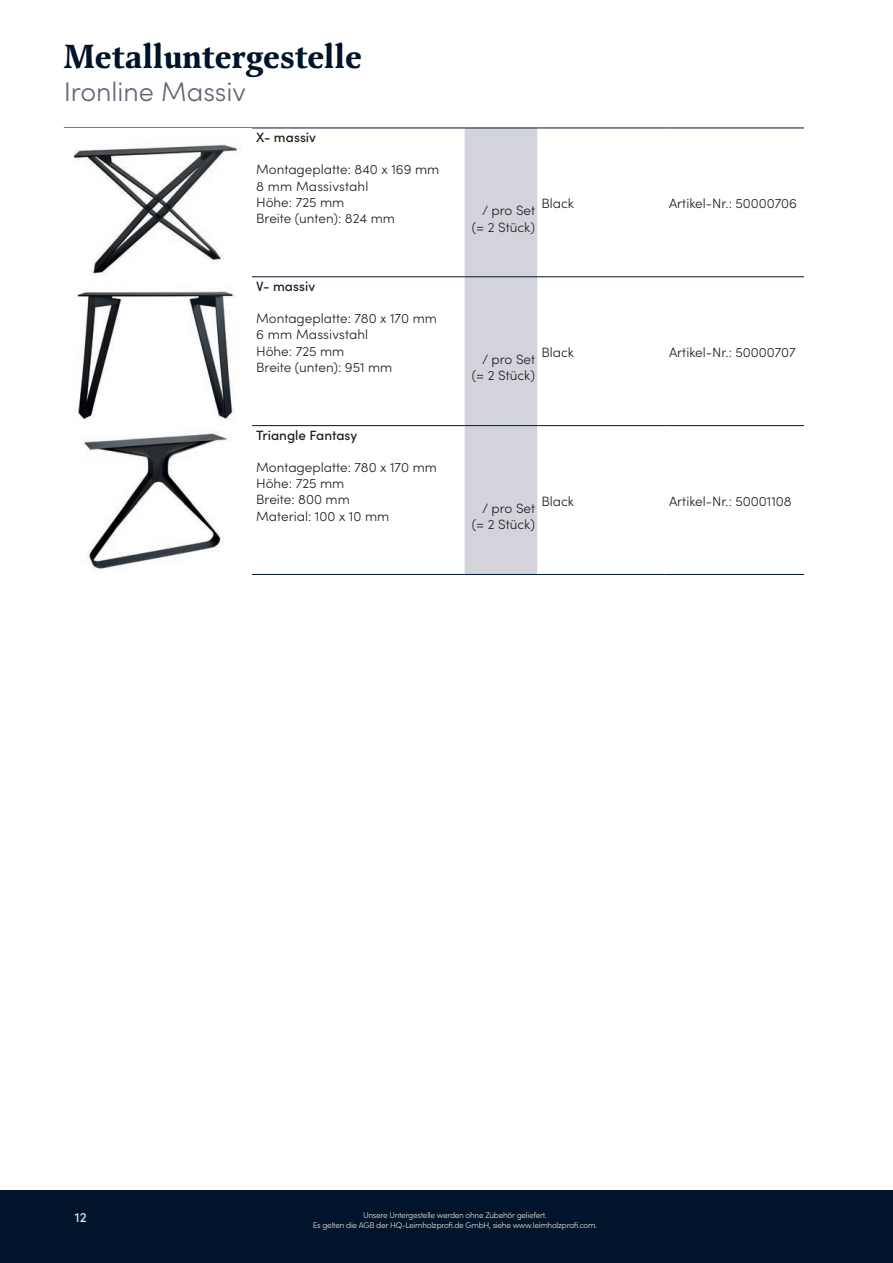
<style>
.page{position:relative;width:893px;height:1263px;background:#fff}
.page>*{position:absolute;margin:0;border:0;box-sizing:border-box;transform-origin:0 0}
.t1{font:700 33px "Classica Pro";letter-spacing:.01em;color:#001329}
.t2{font:300 27px "Sofia Pro";color:#626776}
.t3{font:300 13.5px/16.2px "Sofia Pro";color:#231f20}
.t4{font:500 13.5px "Sofia Pro";color:#231f20}
.t5{font:500 13.5px "Sofia Pro";color:#ebe2d3}
.t6{font:300 8.25px/9.9px "Sofia Pro";letter-spacing:-.03em;color:#ebe2d3;text-align:center}
</style>
<div class="page">
<div style="left:0;top:1191px;width:893px;height:72px;background:#00142b"></div>
<svg style="left:252px;top:129px;width:552px;height:445px"></svg>
<div style="left:465px;top:129px;width:72px;height:445px;background:#d3d4db"></div>
<hr style="left:252px;top:128px;width:213px;height:1px;background:#00142b">
<hr style="left:465px;top:128px;width:72px;height:1px;background:#00142b">
<hr style="left:537px;top:128px;width:128px;height:1px;background:#00142b">
<hr style="left:665px;top:128px;width:139px;height:1px;background:#00142b">
<hr style="left:252px;top:276px;width:213px;height:1px;background:#00142b">
<hr style="left:465px;top:276px;width:72px;height:1px;background:#00142b">
<hr style="left:537px;top:276px;width:128px;height:1px;background:#00142b">
<hr style="left:665px;top:276px;width:139px;height:1px;background:#00142b">
<hr style="left:252px;top:425px;width:213px;height:1px;background:#00142b">
<hr style="left:465px;top:425px;width:72px;height:1px;background:#00142b">
<hr style="left:537px;top:425px;width:128px;height:1px;background:#00142b">
<hr style="left:665px;top:425px;width:139px;height:1px;background:#00142b">
<hr style="left:64px;top:574px;width:188px;height:1px;background:#00142b">
<hr style="left:252px;top:574px;width:213px;height:1px;background:#00142b">
<hr style="left:465px;top:574px;width:72px;height:1px;background:#00142b">
<hr style="left:537px;top:574px;width:128px;height:1px;background:#00142b">
<hr style="left:665px;top:574px;width:139px;height:1px;background:#00142b">
<img style="left:73px;top:144px;width:168px;height:425px">
<h1 class="t1" style="left:64px;top:33px;width:300px">Metalluntergestelle</h1>
<h2 class="t2" style="left:64px;top:72px;width:184px">Ironline Massiv</h2>
<p class="t4" style="left:256px;top:127px;width:61px">X- massiv</p>
<p class="t3" style="left:256px;top:161px;width:185px">Montageplatte: 840 x 169 mm<br>8 mm Massivstahl<br>Höhe: 725 mm<br>Breite (unten): 824 mm</p>
<p class="t4" style="left:256px;top:276px;width:60px">V- massiv</p>
<p class="t3" style="left:256px;top:310px;width:182px">Montageplatte: 780 x 170 mm<br>6 mm Massivstahl<br>Höhe: 725 mm<br>Breite (unten): 951 mm</p>
<p class="t4" style="left:256px;top:425px;width:102px">Triangle Fantasy</p>
<p class="t3" style="left:256px;top:458px;width:182px">Montageplatte: 780 x 170 mm<br>Höhe: 725 mm<br>Breite: 800 mm<br>Material: 100 x 10 mm</p>
<p class="t3" style="left:541px;top:194px;width:34px">Black</p>
<p class="t3" style="left:669px;top:194px;width:130px">Artikel-Nr.: 50000706</p>
<p class="t3" style="left:472px;top:202px;width:65px;text-align:right">/ pro Set (= 2 Stück)</p>
<p class="t3" style="left:541px;top:343px;width:34px">Black</p>
<p class="t3" style="left:669px;top:343px;width:128px">Artikel-Nr.: 50000707</p>
<p class="t3" style="left:472px;top:351px;width:65px;text-align:right">/ pro Set (= 2 Stück)</p>
<p class="t3" style="left:541px;top:492px;width:34px">Black</p>
<p class="t3" style="left:669px;top:492px;width:124px">Artikel-Nr.: 50001108</p>
<p class="t3" style="left:472px;top:499px;width:65px;text-align:right">/ pro Set (= 2 Stück)</p>
<p class="t5" style="left:75px;top:1207px;width:13px">12</p>
<p class="t6" style="left:313px;top:1209px;width:286px">Unsere Untergestelle werden ohne Zubehör geliefert.<br>Es gelten die AGB der HQ-Leimholzprofi.de GmbH, siehe www.leimholzprofi.com.</p>
</div>
